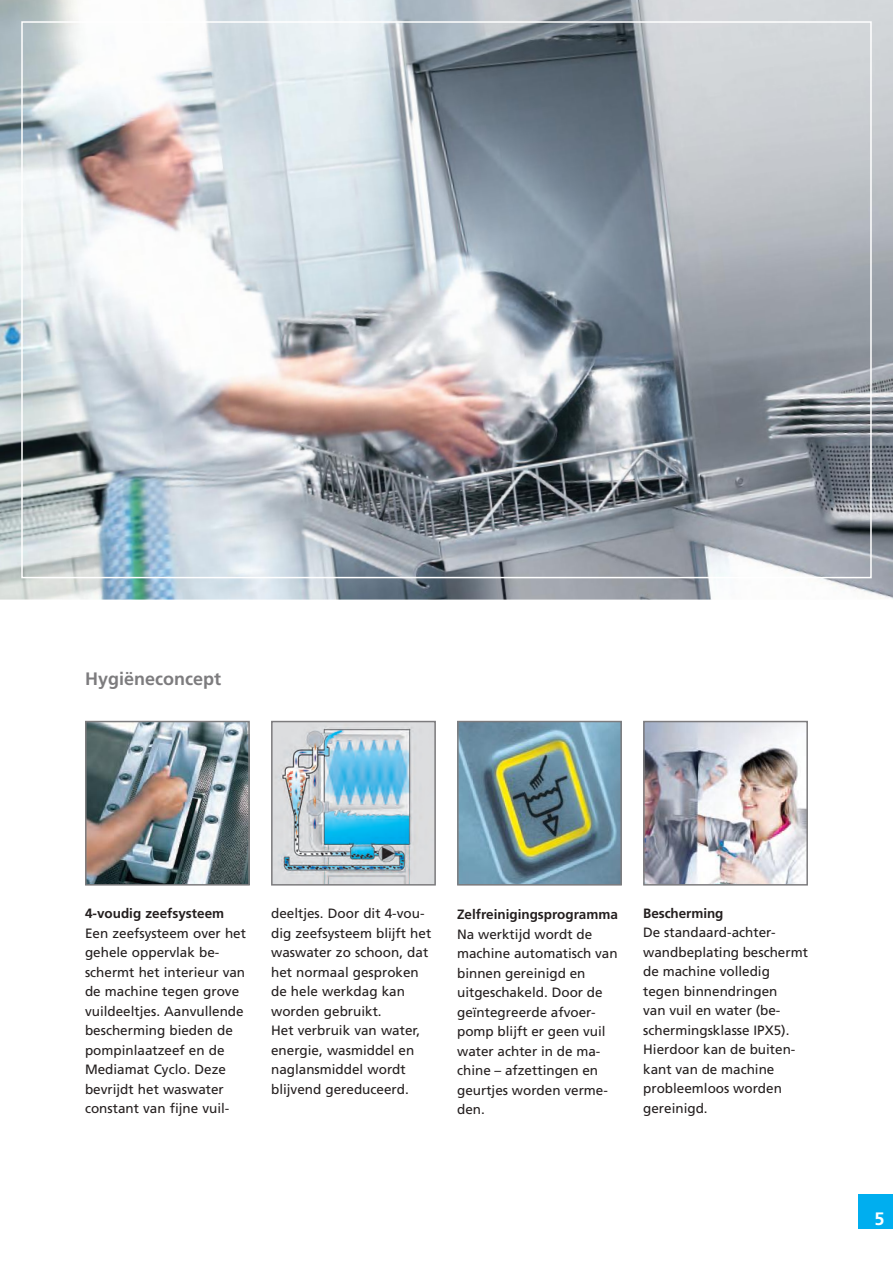
<style>
.page{position:relative;width:893px;height:1263px;background:#fff}
.page>*{position:absolute;margin:0;border:0;box-sizing:border-box;transform-origin:0 0}
.t1{font:700 18px "Frutiger";color:#7d7c7e}
.t2{font:700 18px "Frutiger";color:#fff}
.t3{font:13.5px/19.5px "Frutiger";color:#241f1f}
.t4{font:700 13.5px "Frutiger";color:#241f1f}
</style>
<div class="page">
<img style="left:0;top:0;width:893px;height:600px">
<img style="left:646px;top:724px;width:159px;height:158px">
<div style="left:643px;top:721px;width:165px;height:164px;border:2px solid #7d7c7e"></div>
<img style="left:88px;top:724px;width:159px;height:158px">
<div style="left:85px;top:721px;width:165px;height:164px;border:2px solid #7d7c7e"></div>
<div style="left:859px;top:1195px;width:34px;height:34px;background:#00aeef"></div>
<img style="left:274px;top:724px;width:159px;height:158px">
<div style="left:271px;top:721px;width:165px;height:164px;border:2px solid #7d7c7e"></div>
<img style="left:460px;top:724px;width:159px;height:158px">
<div style="left:457px;top:721px;width:165px;height:164px;border:2px solid #7d7c7e"></div>
<h1 class="t1" style="left:85px;top:668px;width:138px">Hygiëneconcept</h1>
<p class="t4" style="left:85px;top:905px;width:141px">4-voudig zeefsysteem</p>
<p class="t3" style="left:85px;top:923px;width:162px">Een zeefsysteem over het gehele oppervlak be&shy;schermt het interieur van de machine tegen grove vuildeeltjes. Aanvullende bescherming bieden de pompinlaatzeef en de<br>Mediamat Cyclo. Deze bevrijdt het waswater constant van fijne vuil-</p>
<p class="t3" style="left:271px;top:904px;width:162px">deeltjes. Door dit 4-vou&shy;dig zeefsysteem blijft het waswater zo schoon, dat het normaal gesproken de hele werkdag kan worden gebruikt.<br>Het verbruik van water, energie, wasmiddel en naglansmiddel wordt blijvend gereduceerd.</p>
<p class="t4" style="left:457px;top:907px;width:162px">Zelfreinigingsprogramma</p>
<p class="t3" style="left:457px;top:924px;width:162px">Na werktijd wordt de machine automatisch van binnen gereinigd en uitgeschakeld. Door de geïntegreerde afvoer&shy;pomp blijft er geen vuil water achter in de ma&shy;chine – afzettingen en geurtjes worden verme&shy;den.</p>
<p class="t4" style="left:643px;top:905px;width:82px">Bescherming</p>
<p class="t3" style="left:643px;top:923px;width:166px">De standaard-achter&shy;wandbeplating beschermt de machine volledig tegen binnendringen<br>van vuil en water (be&shy;schermingsklasse IPX5).<br>Hierdoor kan de buiten&shy;kant van de machine probleemloos worden gereinigd.</p>
<h1 class="t2" style="left:874px;top:1208px;width:12px">5</h1>
</div>
